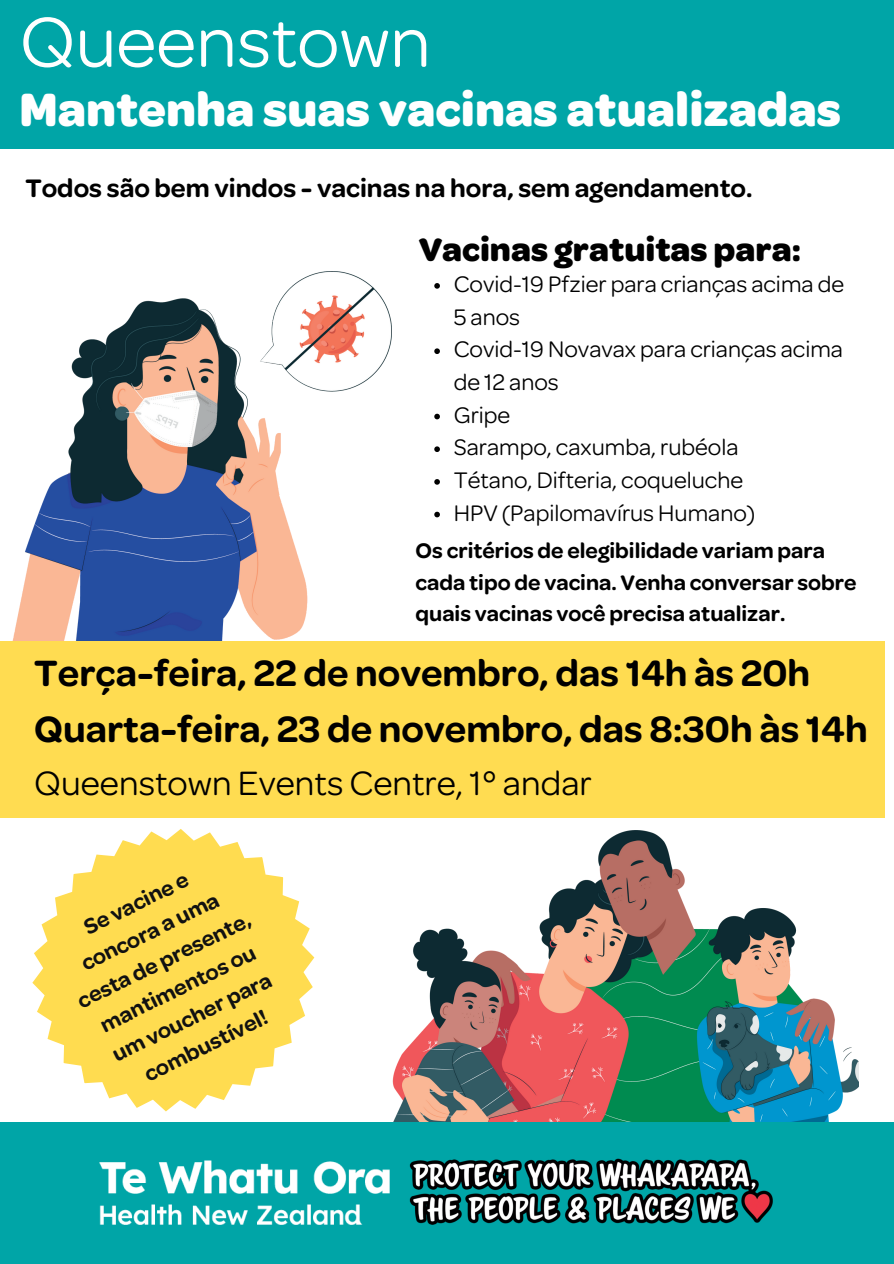
<style>
.page{position:relative;width:894px;height:1264px;background:#fff}
.page>*{position:absolute;margin:0;border:0;box-sizing:border-box;transform-origin:0 0}
.t1{font:75px "Omnes";color:#fff}
.t2{font:700 49.5px "Omnes";color:#fff}
.t3{font:600 39px/56.6px "Omnes";color:#000}
.t4{font:36px "Omnes";color:#000}
.t5{font:700 34.8px "Omnes";color:#000}
.t6{font:600 27px "Omnes";color:#000}
.t7{font:24px/32.7px "Omnes";color:#000}
.t8{font:600 22.8px/31.7px "Omnes";color:#111;text-align:center}
.t9{font:600 22.5px/31.5px "Omnes";color:#000}
</style>
<div class="page">
<img style="left:392px;top:830px;width:466px;height:292px">
<div style="left:0;top:1122px;width:893px;height:141px;background:#00a5a7"></div>
<img style="left:409px;top:1158px;width:364px;height:67px">
<img style="left:99px;top:1169px;width:290px;height:55px">
<div style="left:0;top:0;width:893px;height:149px;background:#00a5a7"></div>
<img style="left:13px;top:272px;width:378px;height:368px">
<div style="left:0;top:640px;width:883px;height:177px;background:#ffdc51"></div>
<svg style="left:0;top:817px;width:372px;height:352px"></svg>
<svg style="left:434px;top:283px;width:6px;height:6px"></svg>
<svg style="left:434px;top:348px;width:6px;height:6px"></svg>
<svg style="left:434px;top:414px;width:6px;height:5px"></svg>
<svg style="left:434px;top:446px;width:6px;height:6px"></svg>
<svg style="left:434px;top:479px;width:6px;height:5px"></svg>
<svg style="left:434px;top:511px;width:6px;height:6px"></svg>
<h1 class="t1" style="left:20px;top:15px;width:413px">Queenstown</h1>
<h2 class="t2" style="left:20px;top:86px;width:822px">Mantenha suas vacinas atualizadas</h2>
<p class="t6" style="left:25px;top:175px;width:728px">Todos são bem vindos - vacinas na hora, sem agendamento.</p>
<h3 class="t5" style="left:418px;top:233px;width:383px">Vacinas gratuitas para:</h3>
<p class="t7" style="left:453px;top:270px;width:392px">Covid-19 Pfzier para crianças acima de<br>5 anos<br>Covid-19 Novavax para crianças acima de 12 anos<br>Gripe<br>Sarampo, caxumba, rubéola<br>Tétano, Difteria, coqueluche<br>HPV (Papilomavírus Humano)</p>
<p class="t9" style="left:415px;top:536px;width:442px">Os critérios de elegibilidade variam para cada tipo de vacina. Venha conversar sobre quais vacinas você precisa atualizar.</p>
<h3 class="t3" style="left:34px;top:646px;width:834px">Terça-feira, 22 de novembro, das 14h às 20h<br>Quarta-feira, 23 de novembro, das 8:30h às 14h</h3>
<h3 class="t4" style="left:34px;top:770px;width:558px">Queenstown Events Centre, 1° andar</h3>
<p class="t8" style="left:44px;top:931px;width:191px;rotate:-26deg">Se vacine e concora a uma cesta de presente, mantimentos ou um voucher para combustível!</p>
</div>
